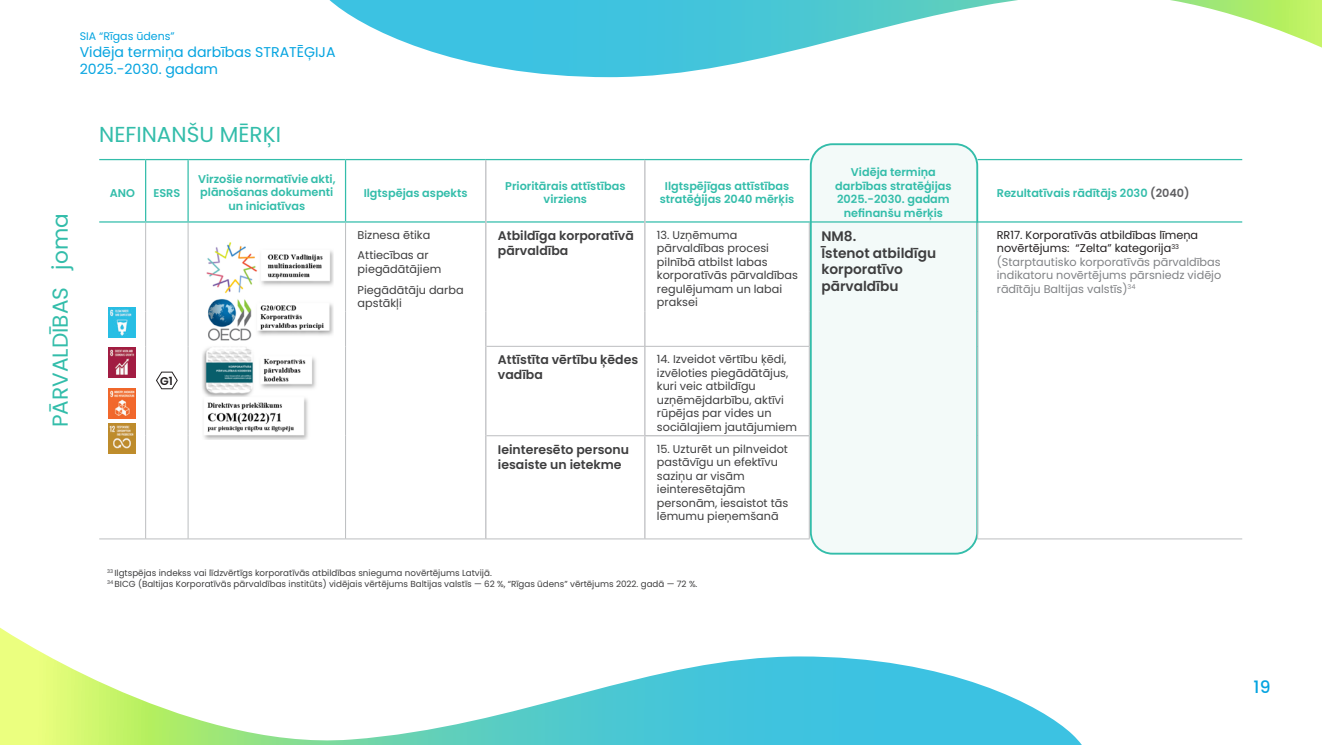
<style>
.page{position:relative;width:1322px;height:745px;background:#fff}
.page>*{position:absolute;margin:0;border:0;box-sizing:border-box;transform-origin:0 0}
.t1{font:21.62px "Poppins";color:#33bdaa}
.t2{font:500 17.12px "Poppins";color:#05a4e0}
.t3{font:14.12px/17px "Poppins";color:#05a4e0}
.t4{font:600 13.75px/16.5px "Poppins";color:#3e3e3f}
.t5{font:600 12.5px/15px "Poppins";color:#3e3e3f}
.t6{font:11.25px/13.5px "Poppins";color:#3e3e3f}
.t7{font:600 11.25px/13.5px "Poppins";color:#33bdaa;text-align:center}
.t8{font:11.25px/13.5px "Poppins";color:#808285;text-align:justify}
.t9{font:11.25px/13.5px "Poppins";color:#231f20}
.t10{font:600 11.25px "Poppins";color:#231f20}
.t11{font:11px "Poppins";color:#05a4e0}
.t12{font:8.75px "Poppins";color:#3e3e3f}
.s1{color:#5f5f62}
</style>
<div class="page">
<svg style="left:329px;top:0;width:993px;height:78px"></svg>
<div style="left:811px;top:144px;width:166px;height:409px;background:#f3faf9;border-radius:22px"></div>
<div style="left:810px;top:143px;width:168px;height:411px;border:2px solid #33bdaa;border-radius:22px"></div>
<hr style="left:99px;top:538px;width:47px;height:1px;background:#bcbec0">
<hr style="left:145px;top:222px;width:1px;height:89px;background:#bcbec0">
<hr style="left:145px;top:311px;width:1px;height:35px;background:#bcbec0">
<hr style="left:145px;top:346px;width:1px;height:89px;background:#bcbec0">
<hr style="left:145px;top:435px;width:1px;height:103px;background:#bcbec0">
<hr style="left:188px;top:222px;width:1px;height:89px;background:#bcbec0">
<hr style="left:188px;top:311px;width:1px;height:35px;background:#bcbec0">
<hr style="left:188px;top:346px;width:1px;height:89px;background:#bcbec0">
<hr style="left:188px;top:435px;width:1px;height:103px;background:#bcbec0">
<hr style="left:345px;top:222px;width:1px;height:89px;background:#bcbec0">
<hr style="left:345px;top:311px;width:1px;height:35px;background:#bcbec0">
<hr style="left:345px;top:346px;width:1px;height:89px;background:#bcbec0">
<hr style="left:345px;top:435px;width:1px;height:103px;background:#bcbec0">
<hr style="left:486px;top:346px;width:159px;height:1px;background:#bcbec0">
<hr style="left:486px;top:538px;width:159px;height:1px;background:#bcbec0">
<hr style="left:809px;top:222px;width:1px;height:89px;background:#bcbec0">
<hr style="left:977px;top:222px;width:1px;height:89px;background:#bcbec0">
<hr style="left:809px;top:311px;width:1px;height:35px;background:#bcbec0">
<hr style="left:977px;top:311px;width:1px;height:35px;background:#bcbec0">
<hr style="left:977px;top:346px;width:1px;height:89px;background:#bcbec0">
<hr style="left:977px;top:435px;width:1px;height:103px;background:#bcbec0">
<hr style="left:146px;top:538px;width:42px;height:1px;background:#bcbec0">
<hr style="left:345px;top:538px;width:141px;height:1px;background:#bcbec0">
<hr style="left:809px;top:346px;width:1px;height:89px;background:#bcbec0">
<hr style="left:809px;top:435px;width:1px;height:103px;background:#bcbec0">
<hr style="left:188px;top:538px;width:157px;height:1px;background:#bcbec0">
<hr style="left:645px;top:538px;width:164px;height:1px;background:#bcbec0">
<hr style="left:977px;top:538px;width:265px;height:1px;background:#bcbec0">
<hr style="left:145px;top:160px;width:1px;height:61px;background:#33bdaa">
<hr style="left:187px;top:160px;width:2px;height:61px;background:#33bdaa">
<hr style="left:345px;top:160px;width:1px;height:61px;background:#33bdaa">
<hr style="left:99px;top:221px;width:47px;height:1px;background:#33bdaa">
<hr style="left:146px;top:221px;width:42px;height:1px;background:#33bdaa">
<hr style="left:188px;top:221px;width:157px;height:1px;background:#33bdaa">
<hr style="left:345px;top:221px;width:140px;height:1px;background:#33bdaa">
<hr style="left:645px;top:221px;width:164px;height:1px;background:#33bdaa">
<hr style="left:809px;top:221px;width:168px;height:1px;background:#33bdaa">
<hr style="left:977px;top:221px;width:265px;height:1px;background:#33bdaa">
<hr style="left:486px;top:221px;width:158px;height:1px;background:#33bdaa">
<hr style="left:99px;top:159px;width:47px;height:1px;background:#33bdaa">
<hr style="left:146px;top:159px;width:42px;height:1px;background:#33bdaa">
<hr style="left:188px;top:159px;width:157px;height:1px;background:#33bdaa">
<hr style="left:345px;top:159px;width:141px;height:1px;background:#33bdaa">
<hr style="left:645px;top:159px;width:164px;height:1px;background:#33bdaa">
<hr style="left:977px;top:159px;width:265px;height:1px;background:#33bdaa">
<hr style="left:486px;top:159px;width:159px;height:1px;background:#33bdaa">
<hr style="left:485px;top:160px;width:1px;height:62px;background:#bcbdc0">
<hr style="left:644px;top:160px;width:1px;height:62px;background:#bcbdc0">
<hr style="left:485px;top:222px;width:1px;height:89px;background:#bcbdc0">
<hr style="left:644px;top:222px;width:1px;height:89px;background:#bcbdc0">
<hr style="left:485px;top:311px;width:1px;height:35px;background:#bcbdc0">
<hr style="left:644px;top:311px;width:1px;height:35px;background:#bcbdc0">
<hr style="left:485px;top:346px;width:1px;height:89px;background:#bcbdc0">
<hr style="left:644px;top:346px;width:1px;height:89px;background:#bcbdc0">
<hr style="left:485px;top:435px;width:1px;height:103px;background:#bcbdc0">
<hr style="left:644px;top:436px;width:1px;height:102px;background:#bcbdc0">
<hr style="left:644px;top:435px;width:165px;height:1px;background:#bcbdc0">
<hr style="left:486px;top:435px;width:158px;height:1px;background:#bcbdc0">
<hr style="left:645px;top:346px;width:164px;height:1px;background:#bcbec0">
<img style="left:109px;top:307px;width:27px;height:30px">
<img style="left:109px;top:348px;width:27px;height:29px">
<img style="left:109px;top:388px;width:27px;height:30px">
<img style="left:109px;top:423px;width:27px;height:30px">
<svg style="left:156px;top:371px;width:22px;height:18px"></svg>
<img style="left:202px;top:242px;width:132px;height:197px">
<svg style="left:0;top:627px;width:1081px;height:117px"></svg>
<p class="t11" style="left:80px;top:30px;width:96px">SIA “Rīgas ūdens”</p>
<p class="t3" style="left:80px;top:43px;width:257px">Vidēja termiņa darbības STRATĒĢIJA<br>2025.-2030. gadam</p>
<p class="t1" style="left:48px;top:427px;width:215px;rotate:-90deg">PĀRVALDĪBAS joma</p>
<p class="t1" style="left:99px;top:122px;width:183px">NEFINANŠU MĒRĶI</p>
<p class="t7" style="left:110px;top:186px;width:27px">ANO</p>
<p class="t7" style="left:153px;top:186px;width:28px">ESRS</p>
<p class="t7" style="left:198px;top:172px;width:139px">Virzošie normatīvie akti, plānošanas dokumenti un iniciatīvas</p>
<p class="t10" style="left:160px;top:374px;width:14px">G1</p>
<p class="t7" style="left:364px;top:186px;width:105px">Ilgtspējas aspekts</p>
<p class="t7" style="left:505px;top:179px;width:122px">Prioritārais attīstības virziens</p>
<p class="t7" style="left:660px;top:179px;width:136px">Ilgtspējīgas attīstības stratēģijas 2040 mērķis</p>
<p class="t7" style="left:851px;top:166px;width:86px">Vidēja termiņa</p>
<p class="t7" style="left:835px;top:179px;width:118px">darbības stratēģijas</p>
<p class="t7" style="left:837px;top:193px;width:114px">2025.-2030. gadam</p>
<p class="t7" style="left:844px;top:206px;width:101px">nefinanšu mērķis</p>
<p class="t6" style="left:358px;top:228px;width:74px">Biznesa ētika</p>
<p class="t6" style="left:358px;top:248px;width:85px">Attiecības ar piegādātājiem</p>
<p class="t6" style="left:358px;top:283px;width:107px">Piegādātāju darba apstākļi</p>
<p class="t5" style="left:498px;top:228px;width:137px">Atbildīga korporatīvā pārvaldība</p>
<p class="t6" style="left:657px;top:228px;width:142px">13. Uzņēmuma pārvaldības procesi pilnībā atbilst labas korporatīvās pārvaldības regulējumam un labai praksei</p>
<p class="t4" style="left:821px;top:228px;width:36px">NM8.</p>
<p class="t4" style="left:821px;top:245px;width:116px">Īstenot atbildīgu</p>
<p class="t4" style="left:821px;top:261px;width:83px">korporatīvo pārvaldību</p>
<p class="t5" style="left:498px;top:352px;width:142px">Attīstīta vērtību ķēdes vadība</p>
<p class="t6" style="left:657px;top:352px;width:141px">14. Izveidot vērtību ķēdi, izvēloties piegādātājus, kuri veic atbildīgu uzņēmējdarbību, aktīvi rūpējas par vides un sociālajiem jautājumiem</p>
<p class="t5" style="left:498px;top:442px;width:133px">Ieinteresēto personu iesaiste un ietekme</p>
<p class="t6" style="left:657px;top:441px;width:133px">15. Uzturēt un pilnveidot pastāvīgu un efektīvu saziņu ar visām ieinteresētajām personām, iesaistot tās lēmumu pieņemšanā</p>
<p class="t12" style="left:107px;top:567px;width:386px"><sup>33</sup> Ilgtspējas indekss vai līdzvērtīgs korporatīvās atbildības snieguma novērtējums Latvijā.</p>
<p class="t12" style="left:107px;top:578px;width:592px"><sup>34</sup> BICG (Baltijas Korporatīvās pārvaldības institūts) vidējais vērtējums Baltijas valstīs — 62 %, “Rīgas ūdens” vērtējums 2022. gadā — 72 %.</p>
<p class="t7" style="left:997px;top:186px;width:194px">Rezultatīvais rādītājs 2030 <span class="s1">(2040)</span></p>
<p class="t9" style="left:997px;top:228px;width:203px">RR17. Korporatīvās atbildības līmeņa novērtējums: “Zelta” kategorija<sup>33</sup></p>
<p class="t8" style="left:997px;top:255px;width:226px">(Starptautisko korporatīvās pārvaldības indikatoru novērtējums pārsniedz vidējo rādītāju Baltijas valstīs)<sup>34</sup></p>
<h2 class="t2" style="left:1253px;top:676px;width:18px">19</h2>
</div>
